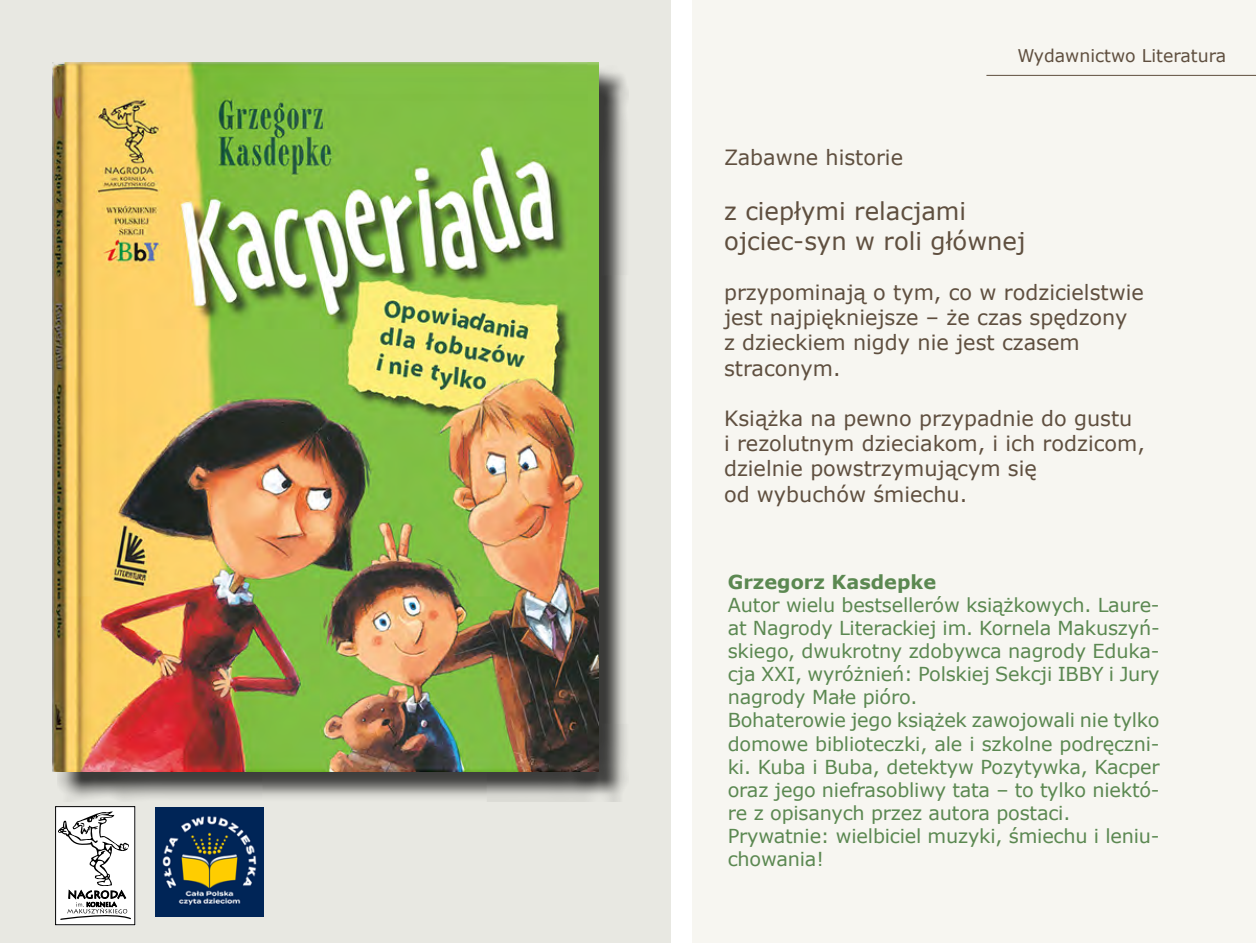
<style>
.page{position:relative;width:1256px;height:943px;background:#fff}
.page>*{position:absolute;margin:0;border:0;box-sizing:border-box;transform-origin:0 0}
.t1{font:24.5px/29.4px "Verdana";color:#5f4f3f}
.t2{font:21px/25.2px "Verdana";color:#5f4f3f}
.t3{font:19.25px/23.1px "Verdana";letter-spacing:-.01em;color:#5b8851}
.t4{font:700 19.25px "Verdana";color:#5b8851}
.t5{font:17.5px "Verdana";color:#5f4f3f}
</style>
<div class="page">
<div style="left:0;top:0;width:670px;height:943px;background:#e8e8e2"></div>
<div style="left:692px;top:0;width:563px;height:943px;background:#f7f6f1"></div>
<div style="left:57px;top:65px;width:571px;height:736px;background:#000;opacity:.75"></div>
<img style="left:52px;top:62px;width:546px;height:709px">
<img style="left:155px;top:807px;width:109px;height:109px">
<div style="left:56px;top:806px;width:79px;height:118px;background:#fff"></div>
<div style="left:55px;top:806px;width:80px;height:119px;border:1px solid #000"></div>
<svg style="left:55px;top:810px;width:76px;height:110px"></svg>
<hr style="left:986px;top:75px;width:269px;height:1px;background:#5f4f3f">
<p class="t5" style="left:1017px;top:43px;width:210px">Wydawnictwo Literatura</p>
<p class="t2" style="left:724px;top:145px;width:180px">Zabawne historie</p>
<p class="t1" style="left:724px;top:196px;width:303px">z ciepłymi relacjami ojciec-syn w roli głównej</p>
<p class="t2" style="left:724px;top:279px;width:421px">przypominają o tym, co w rodzicielstwie jest najpiękniejsze – że czas spędzony<br>z dzieckiem nigdy nie jest czasem straconym.</p>
<p class="t2" style="left:724px;top:405px;width:422px">Książka na pewno przypadnie do gustu<br>i rezolutnym dzieciakom, i ich rodzicom, dzielnie powstrzymującym się<br>od wybuchów śmiechu.</p>
<p class="t4" style="left:727px;top:568px;width:210px">Grzegorz Kasdepke</p>
<p class="t3" style="left:727px;top:593px;width:433px">Autor wielu bestsellerów książkowych. Laure&shy;at Nagrody Literackiej im. Kornela Makuszyń&shy;skiego, dwukrotny zdobywca nagrody Eduka&shy;cja XXI, wyróżnień: Polskiej Sekcji IBBY i Jury nagrody Małe pióro.<br>Bohaterowie jego książek zawojowali nie tylko domowe biblioteczki, ale i szkolne podręczni&shy;ki. Kuba i Buba, detektyw Pozytywka, Kacper oraz jego niefrasobliwy tata – to tylko niektó&shy;re z opisanych przez autora postaci.<br>Prywatnie: wielbiciel muzyki, śmiechu i leniu&shy;chowania!</p>
</div>
